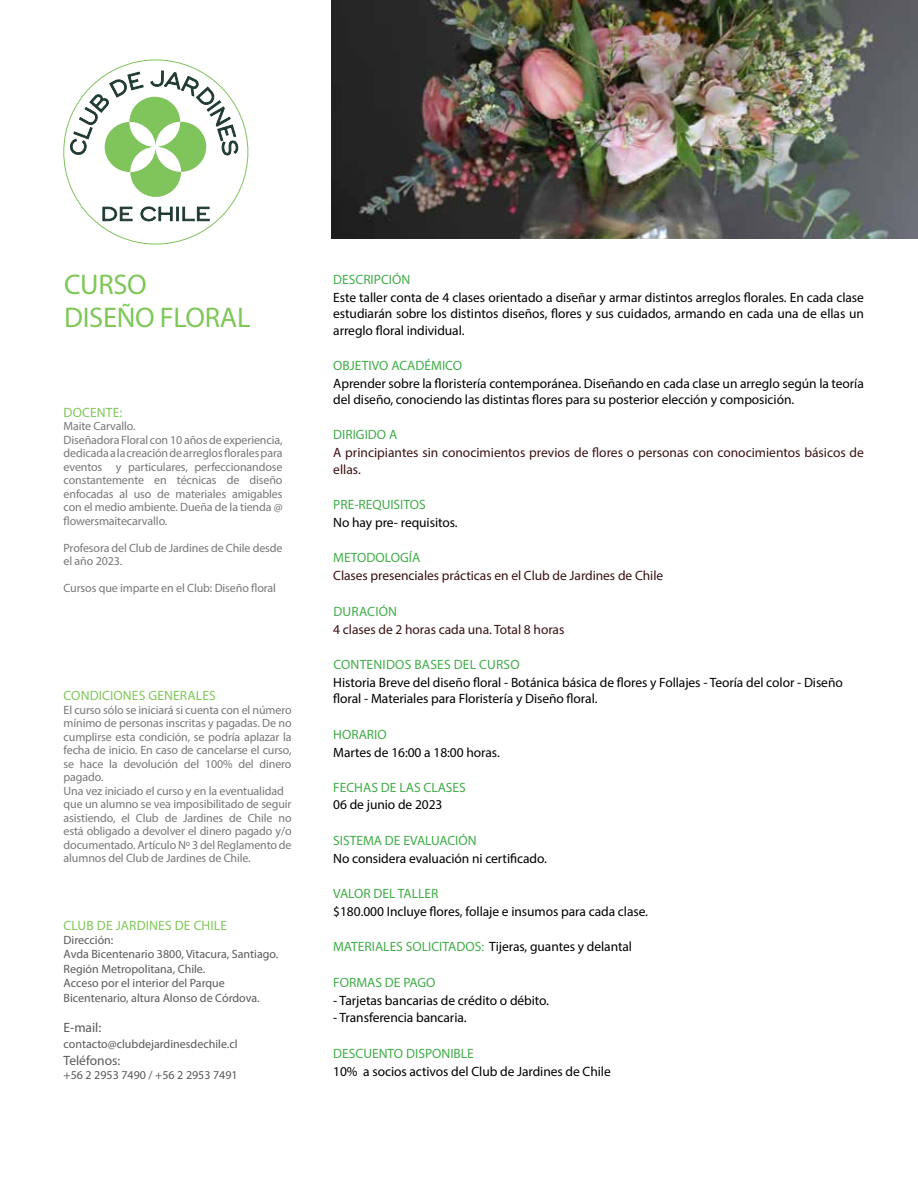
<style>
.page{position:relative;width:918px;height:1188px;background:#fff}
.page>*{position:absolute;margin:0;border:0;box-sizing:border-box;transform-origin:0 0}
.t1{font:28.5px/33px "Myriad Pro";letter-spacing:-.01em;color:#80c759}
.t2{font:13.5px/16.5px "Myriad Pro";letter-spacing:-.005em;color:#000}
.t3{font:13.5px "Myriad Pro";color:#41ad49}
.t4{font:13.5px/16.5px "Myriad Pro";letter-spacing:-.005em;color:#3a1212}
.t5{font:13.5px "Myriad Pro";letter-spacing:.01em;color:#80c759}
.t6{font:13.5px "Myriad Pro";color:#58595b}
.t7{font:12px/13.5px "Myriad Pro";letter-spacing:-.01em;color:#757779}
.t8{font:12px/14.4px "Myriad Pro";color:#58595b}
.s1{color:#41ad49}
</style>
<div class="page">
<img style="left:332px;top:0;width:586px;height:239px">
<svg style="left:70px;top:71px;width:168px;height:126px"></svg>
<svg style="left:103px;top:207px;width:29px;height:14px"></svg>
<svg style="left:141px;top:207px;width:68px;height:14px"></svg>
<h1 class="t1" style="left:64px;top:268px;width:188px">CURSO<br>DISEÑO FLORAL</h1>
<p class="t3" style="left:333px;top:271px;width:79px">DESCRIPCIÓN</p>
<p class="t2" style="left:333px;top:289px;width:532px;text-align:justify">Este taller conta de 4 clases orientado a diseñar y armar distintos arreglos florales. En cada clase estudiarán sobre los distintos diseños, flores y sus cuidados, armando en cada una de ellas un arreglo floral individual.</p>
<p class="t3" style="left:333px;top:357px;width:130px">OBJETIVO ACADÉMICO</p>
<p class="t2" style="left:333px;top:375px;width:532px">Aprender sobre la floristería contemporánea. Diseñando en cada clase un arreglo según la teoría del diseño, conociendo las distintas flores para su posterior elección y composición.</p>
<p class="t3" style="left:333px;top:426px;width:66px">DIRIGIDO A</p>
<p class="t4" style="left:333px;top:444px;width:532px">A principiantes sin conocimientos previos de flores o personas con conocimientos básicos de ellas.</p>
<p class="t3" style="left:333px;top:496px;width:94px">PRE-REQUISITOS</p>
<p class="t2" style="left:333px;top:514px;width:126px">No hay pre- requisitos.</p>
<p class="t3" style="left:333px;top:550px;width:89px">METODOLOGÍA</p>
<p class="t4" style="left:333px;top:567px;width:331px">Clases presenciales prácticas en el Club de Jardines de Chile</p>
<p class="t3" style="left:333px;top:603px;width:65px">DURACIÓN</p>
<p class="t4" style="left:333px;top:621px;width:233px">4 clases de 2 horas cada una. Total 8 horas</p>
<p class="t3" style="left:333px;top:656px;width:188px">CONTENIDOS BASES DEL CURSO</p>
<p class="t2" style="left:333px;top:674px;width:511px">Historia Breve del diseño floral - Botánica básica de flores y Follajes - Teoría del color - Diseño floral - Materiales para Floristería y Diseño floral.</p>
<p class="t3" style="left:333px;top:726px;width:55px">HORARIO</p>
<p class="t2" style="left:333px;top:744px;width:168px">Martes de 16:00 a 18:00 horas.</p>
<p class="t3" style="left:333px;top:779px;width:134px">FECHAS DE LAS CLASES</p>
<p class="t2" style="left:333px;top:796px;width:111px">06 de junio de 2023</p>
<p class="t3" style="left:333px;top:832px;width:145px">SISTEMA DE EVALUACIÓN</p>
<p class="t2" style="left:333px;top:850px;width:215px">No considera evaluación ni certificado.</p>
<p class="t3" style="left:333px;top:885px;width:107px">VALOR DEL TALLER</p>
<p class="t2" style="left:333px;top:903px;width:316px">$180.000 Incluye flores, follaje e insumos para cada clase.</p>
<p class="t2" style="left:333px;top:938px;width:300px"><span class="s1">MATERIALES SOLICITADOS:</span> Tijeras, guantes y delantal</p>
<p class="t3" style="left:333px;top:974px;width:104px">FORMAS DE PAGO</p>
<p class="t2" style="left:333px;top:992px;width:217px">- Tarjetas bancarias de crédito o débito.</p>
<p class="t2" style="left:333px;top:1009px;width:135px">- Transferencia bancaria.</p>
<p class="t3" style="left:333px;top:1045px;width:142px">DESCUENTO DISPONIBLE</p>
<p class="t2" style="left:333px;top:1063px;width:279px">10% a socios activos del Club de Jardines de Chile</p>
<p class="t5" style="left:64px;top:404px;width:60px">DOCENTE:</p>
<p class="t7" style="left:64px;top:419px;width:220px">Maite Carvallo.<br>Diseñadora Floral con 10 años de experiencia, dedicada a la creación de arreglos florales para eventos y particulares, perfeccionandose constantemente en técnicas de diseño enfocadas al uso de materiales amigables con el medio ambiente. Dueña de la tienda @ flowersmaitecarvallo.</p>
<p class="t7" style="left:64px;top:541px;width:220px">Profesora del Club de Jardines de Chile desde el año 2023.</p>
<p class="t7" style="left:64px;top:581px;width:214px">Cursos que imparte en el Club: Diseño floral</p>
<p class="t5" style="left:64px;top:687px;width:154px">CONDICIONES GENERALES</p>
<p class="t7" style="left:64px;top:703px;width:230px">El curso sólo se iniciará si cuenta con el número mínimo de personas inscritas y pagadas. De no cumplirse esta condición, se podría aplazar la fecha de inicio. En caso de cancelarse el curso, se hace la devolución del 100% del dinero pagado.<br>Una vez iniciado el curso y en la eventualidad que un alumno se vea imposibilitado de seguir asistiendo, el Club de Jardines de Chile no está obligado a devolver el dinero pagado y/o documentado. Artículo Nº 3 del Reglamento de alumnos del Club de Jardines de Chile.</p>
<p class="t5" style="left:64px;top:917px;width:165px">CLUB DE JARDINES DE CHILE</p>
<p class="t8" style="left:64px;top:933px;width:216px">Dirección:<br>Avda Bicentenario 3800, Vitacura, Santiago.<br>Región Metropolitana, Chile.<br>Acceso por el interior del Parque<br>Bicentenario, altura Alonso de Córdova.</p>
<p class="t6" style="left:64px;top:1019px;width:39px">E-mail:</p>
<p class="t8" style="left:64px;top:1037px;width:176px">contacto@clubdejardinesdechile.cl</p>
<p class="t6" style="left:64px;top:1052px;width:58px">Teléfonos:</p>
<p class="t8" style="left:64px;top:1068px;width:176px">+56 2 2953 7490 / +56 2 2953 7491</p>
</div>
